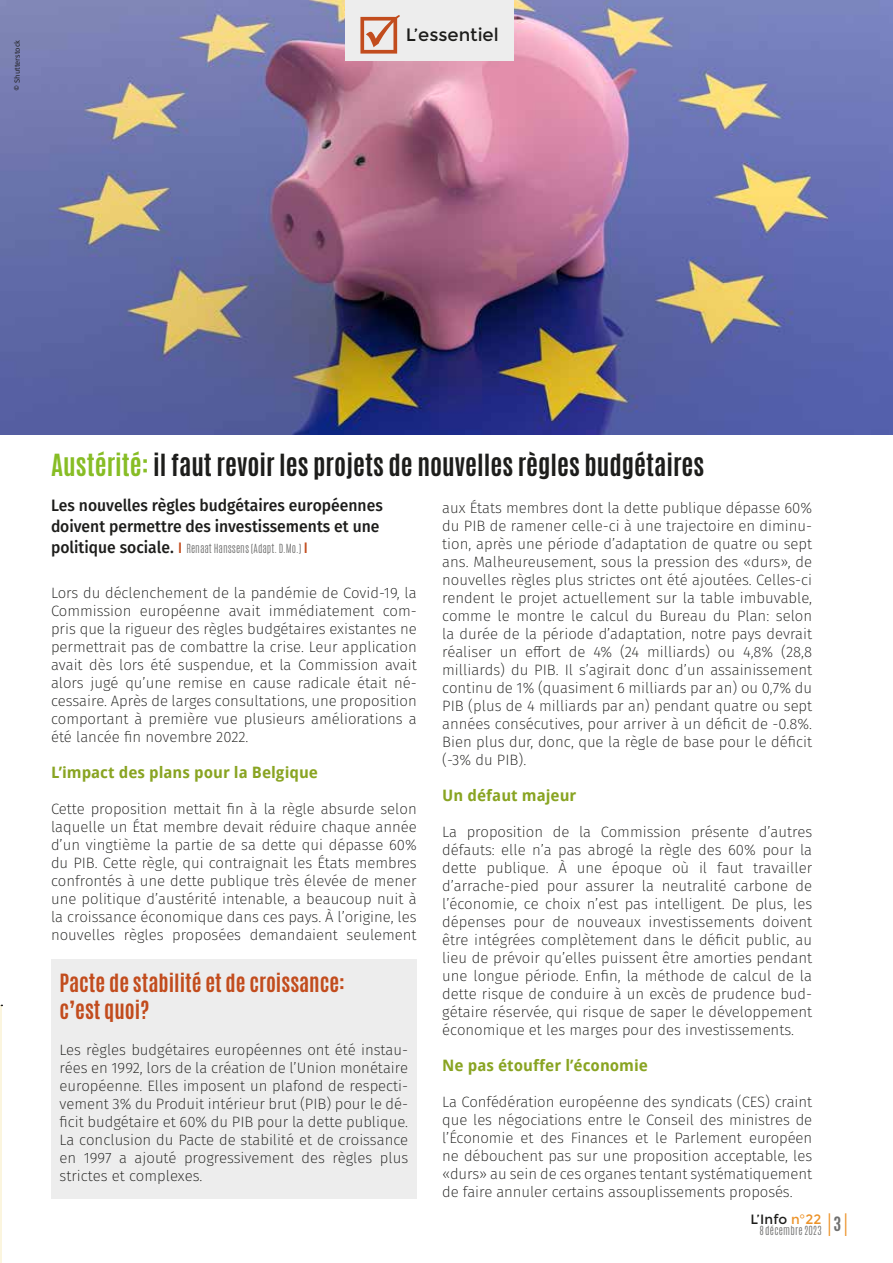
<style>
.page{position:relative;width:893px;height:1263px;background:#fff}
.page>*{position:absolute;margin:0;border:0;box-sizing:border-box;transform-origin:0 0}
.t1{font:300 25.95px "Antonio";color:#ec9228;scale:.64 1}
.t2{font:700 25.5px "Antonio";color:#1d1d1b}
.t3{font:700 21px/27px "Antonio";color:#c24c1d}
.t4{font:18px "Montserrat";color:#1d1d1b}
.t5{font:500 16.5px/21px "Fira Sans";color:#1d1d1b;scale:.95 1}
.t6{font:700 15.75px "Droid Sans";color:#89a422}
.t7{font:200 15px/18px "Fira Sans";color:#1d1d1b;text-align:justify}
.t8{font:13.5px "Montserrat";letter-spacing:.005em;color:#1d1d1b}
.t9{font:300 10.5px "Antonio";color:#70706f}
.t10{font:300 10.5px "Antonio";letter-spacing:.03em;color:#70706f}
.t11{font:7.5px "Fira Sans";color:#1d1d1b}
.s1{color:#87bd25}
.s2{font-family:"Fira Sans";font-weight:500;font-size:16.5px;color:#1d1d1b}
.s3{font-family:"Montserrat";font-weight:400;font-size:15px;color:#c24c1d}
.s4{color:#ec9228}
</style>
<div class="page">
<img style="left:0;top:0;width:893px;height:435px">
<hr style="left:0;top:1005px;width:1px;height:258px;background:#fbf5de">
<div style="left:345px;top:0;width:169px;height:61px;background:#ededed"></div>
<svg style="left:360px;top:15px;width:40px;height:39px"></svg>
<div style="left:51px;top:959px;width:366px;height:240px;background:#ededed"></div>
<p class="t11" style="left:11px;top:91px;width:52px;rotate:-90deg">© Shutterstock</p>
<p class="t4" style="left:406px;top:24px;width:95px">L’essentiel</p>
<h2 class="t2" style="left:51px;top:445px;width:655px"><span class="s1">Austérité:</span> il faut revoir les projets de nouvelles règles budgétaires</h2>
<p class="t5" style="left:51px;top:495px;width:351px">Les nouvelles règles budgétaires européennes doivent permettre des investissements et une</p>
<p class="t9" style="left:51px;top:541px;width:259px"><span class="s2">politique sociale.</span> <span class="s3">I</span> Renaat Hanssens (Adapt. D.Mo.) <span class="s3">I</span></p>
<p class="t7" style="left:51px;top:584px;width:367px">Lors du déclenchement de la pandémie de Covid-19, la Commission européenne avait immédiatement com&shy;pris que la rigueur des règles budgétaires existantes ne permettrait pas de combattre la crise. Leur application avait dès lors été suspendue, et la Commission avait alors jugé qu’une remise en cause radicale était né&shy;cessaire. Après de larges consultations, une proposition comportant à première vue plusieurs améliorations a été lancée fin novembre 2022.</p>
<p class="t6" style="left:51px;top:761px;width:269px">L’impact des plans pour la Belgique</p>
<p class="t7" style="left:51px;top:800px;width:367px">Cette proposition mettait fin à la règle absurde selon laquelle un État membre devait réduire chaque année d’un vingtième la partie de sa dette qui dépasse 60% du PIB. Cette règle, qui contraignait les États membres confrontés à une dette publique très élevée de mener une politique d’austérité intenable, a beaucoup nuit à la croissance économique dans ces pays. À l’origine, les nouvelles règles proposées demandaient seulement</p>
<p class="t7" style="left:442px;top:499px;width:371px">aux États membres dont la dette publique dépasse 60% du PIB de ramener celle-ci à une trajectoire en diminu&shy;tion, après une période d’adaptation de quatre ou sept ans. Malheureusement, sous la pression des «durs», de nouvelles règles plus strictes ont été ajoutées. Celles-ci rendent le projet actuellement sur la table imbuvable, comme le montre le calcul du Bureau du Plan: selon la durée de la période d’adaptation, notre pays devrait réaliser un effort de 4% (24 milliards) ou 4,8% (28,8 milliards) du PIB. Il s’agirait donc d’un assainissement continu de 1% (quasiment 6 milliards par an) ou 0,7% du PIB (plus de 4 milliards par an) pendant quatre ou sept années consécutives, pour arriver à un déficit de -0.8%.<br>Bien plus dur, donc, que la règle de base pour le déficit (-3% du PIB).</p>
<p class="t6" style="left:442px;top:784px;width:136px">Un défaut majeur</p>
<p class="t7" style="left:442px;top:823px;width:371px">La proposition de la Commission présente d’autres défauts: elle n’a pas abrogé la règle des 60% pour la dette publique. À une époque où il faut travailler d’arrache-pied pour assurer la neutralité carbone de l’économie, ce choix n’est pas intelligent. De plus, les dépenses pour de nouveaux investissements doivent être intégrées complètement dans le déficit public, au lieu de prévoir qu’elles puissent être amorties pendant une longue période. Enfin, la méthode de calcul de la dette risque de conduire à un excès de prudence bud&shy;gétaire réservée, qui risque de saper le développement économique et les marges pour des investissements.</p>
<p class="t6" style="left:442px;top:1054px;width:207px">Ne pas étouffer l’économie</p>
<p class="t7" style="left:442px;top:1093px;width:371px">La Confédération européenne des syndicats (CES) craint que les négociations entre le Conseil des ministres de l’Économie et des Finances et le Parlement européen ne débouchent pas sur une proposition acceptable, les «durs» au sein de ces organes tentant systématiquement de faire annuler certains assouplissements proposés.</p>
<h3 class="t3" style="left:60px;top:970px;width:287px">Pacte de stabilité et de croissance: c’est quoi?</h3>
<p class="t7" style="left:60px;top:1041px;width:350px">Les règles budgétaires européennes ont été instau&shy;rées en 1992, lors de la création de l’Union monétaire européenne. Elles imposent un plafond de respecti&shy;vement 3% du Produit intérieur brut (PIB) pour le dé&shy;ficit budgétaire et 60% du PIB pour la dette publique.<br>La conclusion du Pacte de stabilité et de croissance en 1997 a ajouté progressivement des règles plus strictes et complexes.</p>
<p class="t8" style="left:750px;top:1211px;width:72px">L’Info <span class="s4">n°22</span></p>
<h1 class="t1" style="left:827px;top:1206px;width:34px">I<sup>3</sup>I</h1>
<p class="t10" style="left:760px;top:1223px;width:63px">8 décembre 2023</p>
</div>
